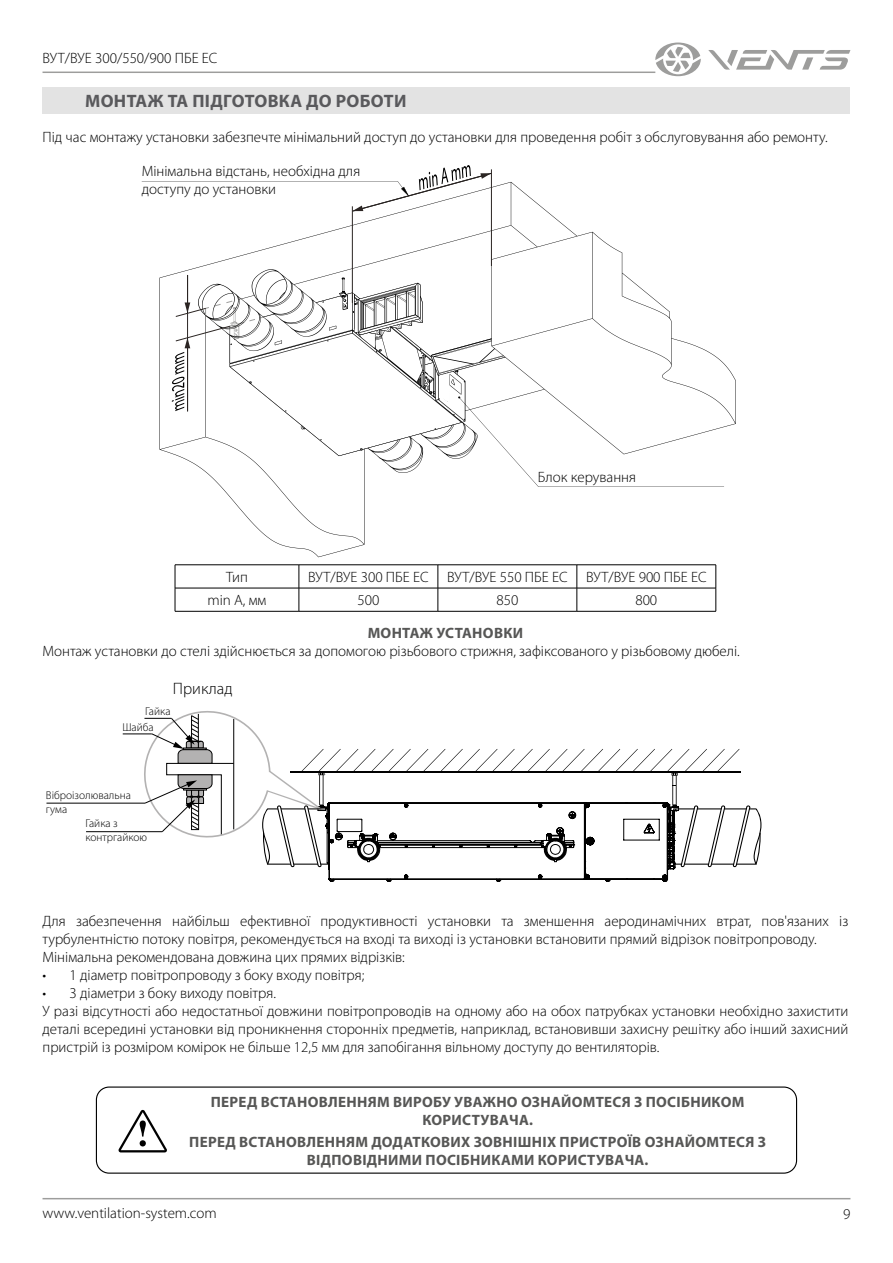
<style>
.page{position:relative;width:893px;height:1263px;background:#fff}
.page>*{position:absolute;margin:0;border:0;box-sizing:border-box;transform-origin:0 0}
.t1{font:700 18px "Myriad Pro";letter-spacing:.02em;color:#59595c}
.t2{font:300 16.5px "Myriad Pro";color:#000}
.t3{font:300 15px/18px "Myriad Pro";color:#000}
.t4{font:700 15px/18px "Myriad Pro";letter-spacing:.02em;color:#575756;text-align:center}
.t5{font:300 11.4px/13.6px "Myriad Pro";color:#000}
</style>
<div class="page">
<hr style="left:43px;top:1198px;width:807px;height:1px;background:#9d9d9c">
<hr style="left:43px;top:72px;width:612px;height:1px;background:#9d9d9c">
<svg style="left:708px;top:50px;width:142px;height:20px"></svg>
<svg style="left:655px;top:43px;width:46px;height:33px"></svg>
<svg style="left:159px;top:182px;width:577px;height:375px"></svg>
<svg style="left:172px;top:275px;width:92px;height:136px"></svg>
<hr style="left:491px;top:169px;width:1px;height:97px;background:#2b2523">
<svg style="left:352px;top:165px;width:139px;height:238px"></svg>
<hr style="left:175px;top:564px;width:124px;height:1px;background:#000">
<hr style="left:299px;top:564px;width:139px;height:1px;background:#000">
<hr style="left:438px;top:564px;width:139px;height:1px;background:#000">
<hr style="left:577px;top:564px;width:139px;height:1px;background:#000">
<hr style="left:175px;top:588px;width:124px;height:1px;background:#000">
<svg style="left:175px;top:565px;width:1px;height:46px"></svg>
<hr style="left:299px;top:588px;width:139px;height:1px;background:#000">
<svg style="left:299px;top:565px;width:1px;height:46px"></svg>
<hr style="left:438px;top:588px;width:139px;height:1px;background:#000">
<svg style="left:438px;top:565px;width:1px;height:46px"></svg>
<hr style="left:577px;top:588px;width:139px;height:1px;background:#000">
<svg style="left:577px;top:565px;width:1px;height:46px"></svg>
<svg style="left:716px;top:565px;width:1px;height:46px"></svg>
<hr style="left:175px;top:611px;width:124px;height:1px;background:#000">
<hr style="left:299px;top:611px;width:139px;height:1px;background:#000">
<hr style="left:438px;top:611px;width:139px;height:1px;background:#000">
<hr style="left:577px;top:611px;width:139px;height:1px;background:#000">
<hr style="left:46px;top:803px;width:99px;height:1px;background:#000">
<hr style="left:86px;top:831px;width:76px;height:1px;background:#000">
<svg style="left:123px;top:711px;width:638px;height:171px"></svg>
<div style="left:43px;top:87px;width:807px;height:27px;background:#e3e3e3"></div>
<div style="left:96px;top:1086px;width:701px;height:88px;border:1px solid #000;border-radius:13px"></div>
<svg style="left:118px;top:1110px;width:49px;height:42px"></svg>
<p class="t3" style="left:43px;top:49px;width:176px">ВУТ/ВУЕ 300/550/900 ПБЕ ЕС</p>
<p class="t1" style="left:85px;top:89px;width:323px">МОНТАЖ ТА ПІДГОТОВКА ДО РОБОТИ</p>
<p class="t3" style="left:43px;top:128px;width:787px">Під час монтажу установки забезпечте мінімальний доступ до установки для проведення робіт з обслуговування або ремонту.</p>
<p class="t3" style="left:142px;top:162px;width:220px">Мінімальна відстань, необхідна для доступу до установки</p>
<p class="t3" style="left:538px;top:468px;width:100px">Блок керування</p>
<p class="t3" style="left:226px;top:568px;width:23px">Тип</p>
<p class="t3" style="left:308px;top:568px;width:400px">ВУТ/ВУЕ 300 ПБЕ ЕС ВУТ/ВУЕ 550 ПБЕ ЕС ВУТ/ВУЕ 900 ПБЕ ЕС</p>
<p class="t3" style="left:207px;top:591px;width:61px">min А, мм</p>
<p class="t3" style="left:357px;top:591px;width:23px">500</p>
<p class="t3" style="left:496px;top:591px;width:23px">850</p>
<p class="t3" style="left:635px;top:591px;width:23px">800</p>
<p class="t4" style="left:368px;top:623px;width:157px">МОНТАЖ УСТАНОВКИ</p>
<p class="t3" style="left:42px;top:642px;width:699px">Монтаж установки до стелі здійснюється за допомогою різьбового стрижня, зафіксованого у різьбовому дюбелі.</p>
<p class="t2" style="left:173px;top:680px;width:61px">Приклад</p>
<p class="t5" style="left:145px;top:705px;width:27px">Гайка</p>
<p class="t5" style="left:122px;top:721px;width:33px">Шайба</p>
<p class="t5" style="left:46px;top:789px;width:87px">Віброізолювальна гума</p>
<p class="t5" style="left:86px;top:817px;width:63px">Гайка з контргайкою</p>
<p class="t3" style="left:43px;top:912px;width:807px">Для забезпечення найбільш ефективної продуктивності установки та зменшення аеродинамічних втрат, пов'язаних із турбулентністю потоку повітря, рекомендується на вході та виході із установки встановити прямий відрізок повітропроводу.<br>Мінімальна рекомендована довжина цих прямих відрізків:</p>
<p class="t3" style="left:43px;top:966px;width:323px">• 1 діаметр повітропроводу з боку входу повітря;</p>
<p class="t3" style="left:43px;top:984px;width:807px">• 3 діаметри з боку виходу повітря.<br>У разі відсутності або недостатньої довжини повітропроводів на одному або на обох патрубках установки необхідно захистити деталі всередині установки від проникнення сторонніх предметів, наприклад, встановивши захисну решітку або інший захисний пристрій із розміром комірок не більше 12,5 мм для запобігання вільному доступу до вентиляторів.</p>
<p class="t4" style="left:211px;top:1092px;width:535px">ПЕРЕД ВСТАНОВЛЕННЯМ ВИРОБУ УВАЖНО ОЗНАЙОМТЕСЯ З ПОСІБНИКОМ<br>КОРИСТУВАЧА.</p>
<p class="t4" style="left:189px;top:1132px;width:578px">ПЕРЕД ВСТАНОВЛЕННЯМ ДОДАТКОВИХ ЗОВНІШНІХ ПРИСТРОЇВ ОЗНАЙОМТЕСЯ З<br>ВІДПОВІДНИМИ ПОСІБНИКАМИ КОРИСТУВАЧА.</p>
<p class="t3" style="left:43px;top:1204px;width:176px">www.ventilation-system.com</p>
<p class="t3" style="left:843px;top:1205px;width:9px">9</p>
</div>
